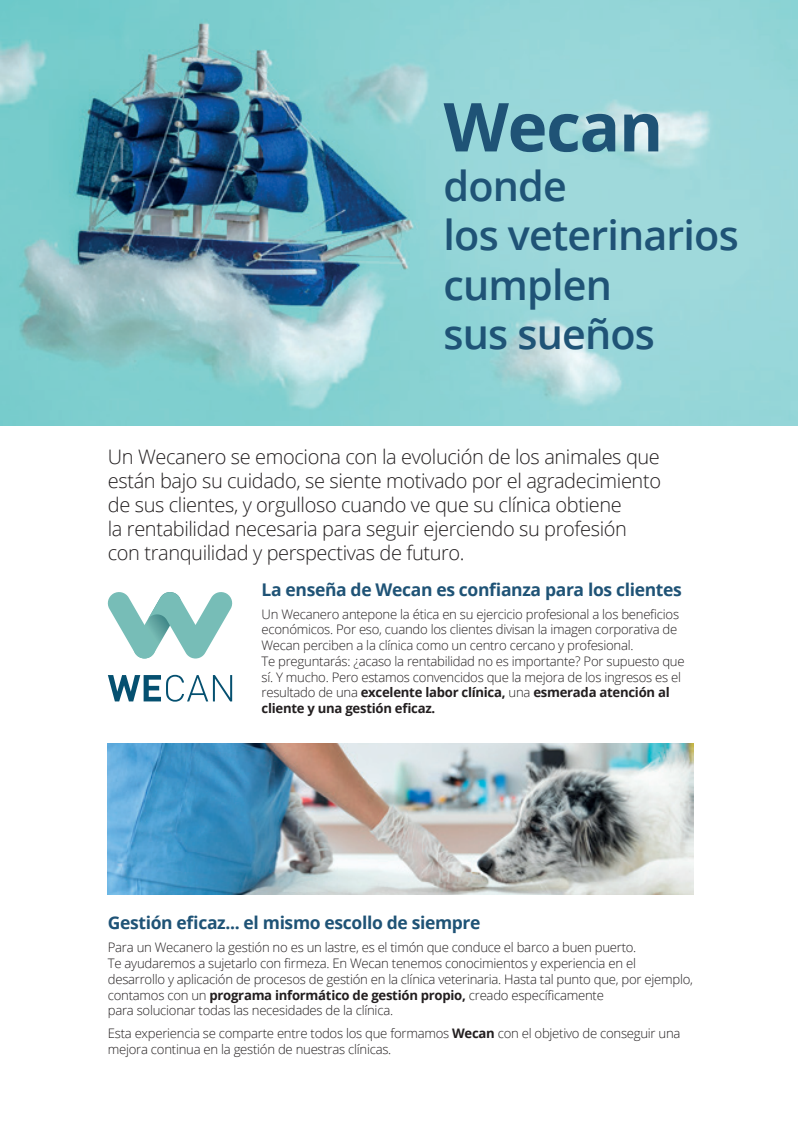
<style>
.page{position:relative;width:798px;height:1134px;background:#fff}
.page>*{position:absolute;margin:0;border:0;box-sizing:border-box;transform-origin:0 0}
.t1{font:700 67.5px "Open Sans";letter-spacing:-.02em;color:#1f5376}
.t2{font:600 41.25px/49.5px "Open Sans";letter-spacing:-.02em;color:#1f5376}
.t3{font:300 20px/24px "Open Sans";letter-spacing:-.02em;color:#231f20}
.t4{font:700 17.5px "Open Sans";letter-spacing:-.02em;color:#1f5376}
.t5{font:300 13.12px/15.8px "Open Sans";letter-spacing:-.02em;color:#231f20}
.s1{font-weight:700}
</style>
<div class="page">
<img style="left:0;top:0;width:797px;height:426px">
<svg style="left:108px;top:675px;width:124px;height:27px"></svg>
<svg style="left:107px;top:592px;width:126px;height:66px"></svg>
<img style="left:108px;top:743px;width:584px;height:152px">
<h1 class="t1" style="left:443px;top:79px;width:221px">Wecan</h1>
<h2 class="t2" style="left:443px;top:160px;width:296px">donde<br>los veterinarios cumplen<br>sus sueños</h2>
<p class="t3" style="left:108px;top:444px;width:554px">Un Wecanero se emociona con la evolución de los animales que están bajo su cuidado, se siente motivado por el agradecimiento de sus clientes, y orgulloso cuando ve que su clínica obtiene<br>la rentabilidad necesaria para seguir ejerciendo su profesión con tranquilidad y perspectivas de futuro.</p>
<h3 class="t4" style="left:261px;top:577px;width:421px">La enseña de Wecan es confianza para los clientes</h3>
<p class="t5" style="left:261px;top:605px;width:424px">Un Wecanero antepone la ética en su ejercicio profesional a los beneficios económicos. Por eso, cuando los clientes divisan la imagen corporativa de Wecan perciben a la clínica como un centro cercano y profesional.<br>Te preguntarás: ¿acaso la rentabilidad no es importante? Por supuesto que sí. Y mucho. Pero estamos convencidos que la mejora de los ingresos es el resultado de una <span class="s1">excelente labor clínica,</span> una <span class="s1">esmerada atención al cliente y una gestión eficaz.</span></p>
<h3 class="t4" style="left:108px;top:911px;width:374px">Gestión eficaz... el mismo escollo de siempre</h3>
<p class="t5" style="left:108px;top:939px;width:586px">Para un Wecanero la gestión no es un lastre, es el timón que conduce el barco a buen puerto.<br>Te ayudaremos a sujetarlo con firmeza. En Wecan tenemos conocimientos y experiencia en el desarrollo y aplicación de procesos de gestión en la clínica veterinaria. Hasta tal punto que, por ejemplo, contamos con un <span class="s1">programa informático de gestión propio,</span> creado específicamente<br>para solucionar todas las necesidades de la clínica.</p>
<p class="t5" style="left:108px;top:1025px;width:574px">Esta experiencia se comparte entre todos los que formamos <span class="s1">Wecan</span> con el objetivo de conseguir una mejora continua en la gestión de nuestras clínicas.</p>
</div>
